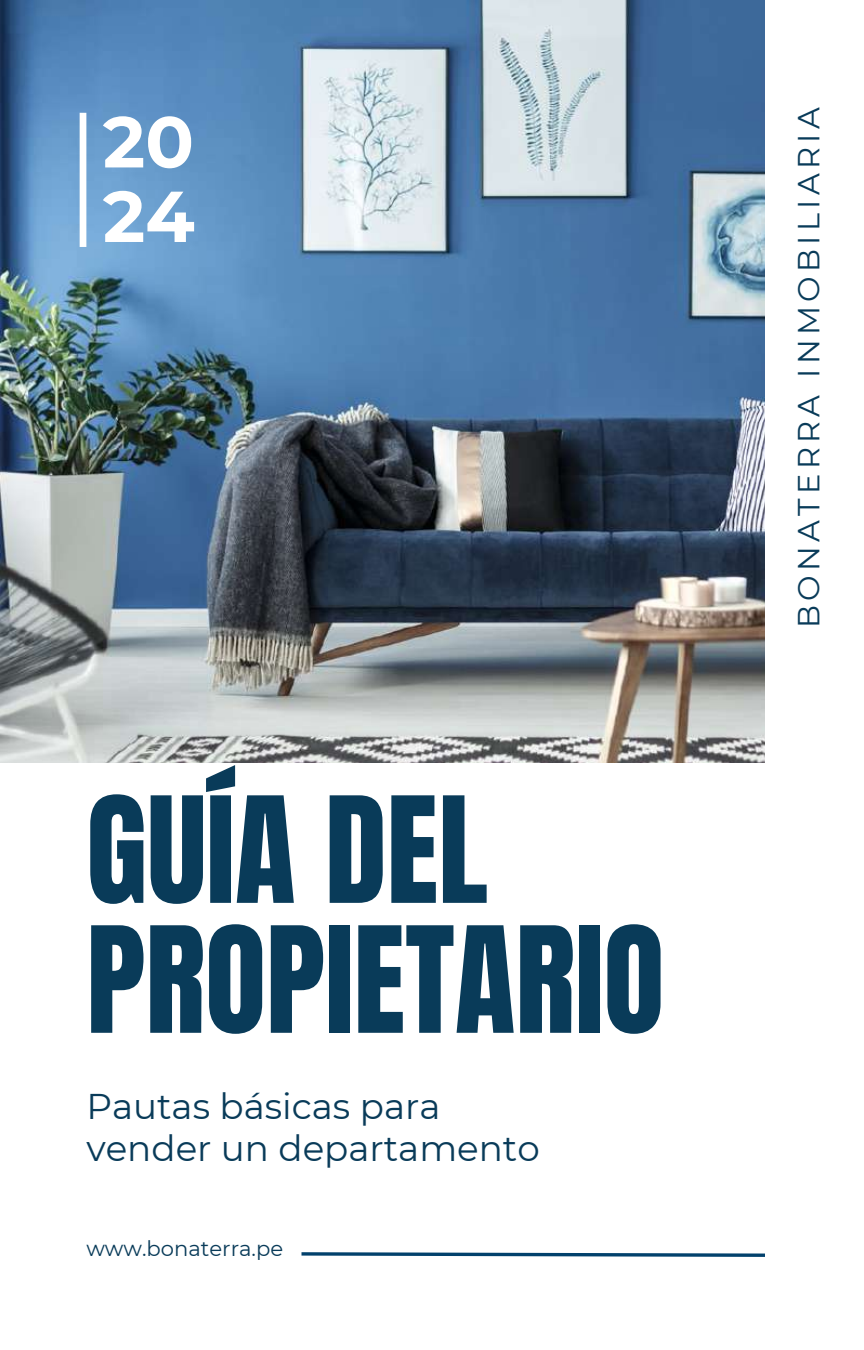
<style>
.page{position:relative;width:864px;height:1350px;background:#fff}
.page>*{position:absolute;margin:0;border:0;box-sizing:border-box;transform-origin:0 0}
.t1{font:125.1px/130px "Anton";color:#093b59}
.t2{font:700 72px/74.5px "Montserrat";color:#fff}
.t3{font:35.77px/42.3px "Montserrat";color:#093b59}
.t4{font:30.38px "Montserrat";letter-spacing:.145em;color:#093b59}
.t5{font:21.15px "Montserrat";color:#093b59}
</style>
<div class="page">
<img style="left:0;top:0;width:765px;height:763px">
<svg style="left:301px;top:1252px;width:464px;height:5px"></svg>
<div style="left:80px;top:113px;width:6px;height:134px;background:#fff"></div>
<h2 class="t2" style="left:103px;top:104px;width:93px">20<br>24</h2>
<h1 class="t1" style="left:86px;top:787px;width:580px">GUÍA DEL<br>PROPIETARIO</h1>
<p class="t3" style="left:86px;top:1085px;width:455px">Pautas básicas para vender un departamento</p>
<p class="t5" style="left:86px;top:1236px;width:198px">www.bonaterra.pe</p>
<p class="t4" style="left:790px;top:628px;width:523px;rotate:-90deg">BONATERRA INMOBILIARIA</p>
</div>
